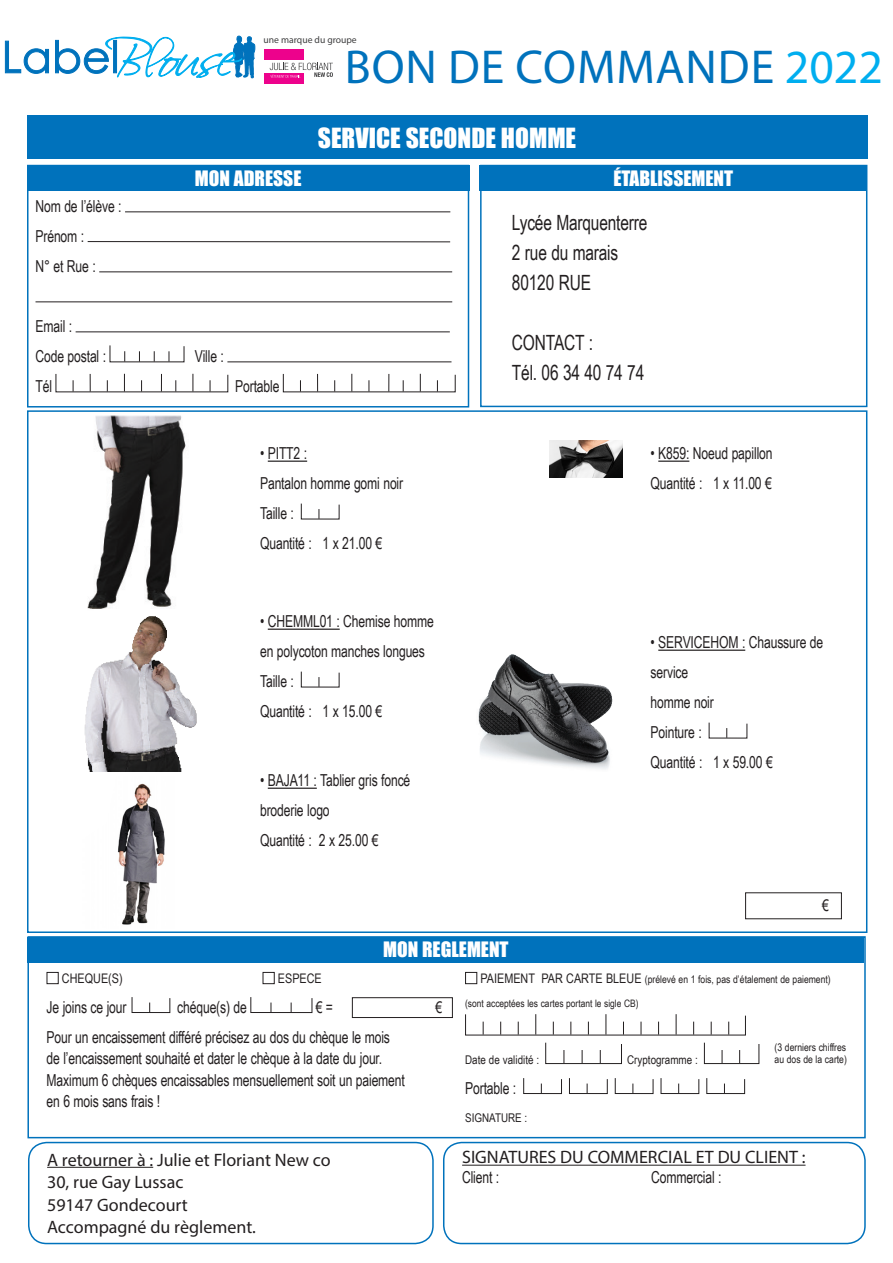
<style>
.page{position:relative;width:893px;height:1263px;background:#fff}
.page>*{position:absolute;margin:0;border:0;box-sizing:border-box;transform-origin:0 0}
.t1{font:47.85px "Myriad Pro";letter-spacing:.02em;color:#0072bc}
.texte_justifier{font:25.5px "Impact";color:#fff}
.texte_justifier-2{font:21px "Arial Narrow";letter-spacing:-.01em;color:#231f20;scale:.9 1}
.texte_justifier-3{font:19.5px "Impact";color:#fff}
.t2{font:18px "Myriad Pro";color:#231f20}
.texte_justifier-4{font:16.5px/30px "Arial Narrow";letter-spacing:-.01em;color:#231f20;scale:.9 1}
.texte_justifier-5{font:13.2px "Arial Narrow";color:#231f20}
.texte_justifier-6{font:12px "Arial Narrow";color:#231f20}
.texte_justifier-7{font:10.5px "Arial Narrow";color:#231f20}
.texte_justifier-8{font:10.2px "Arial Narrow";color:#231f20}
.t3{font:9.6px "Myriad Pro";color:#3e3e3f}
.s1{color:#00aeef}
.s2{font-size:13.2px}
</style>
<div class="page">
<svg style="left:5px;top:41px;width:44px;height:33px"></svg>
<svg style="left:55px;top:36px;width:200px;height:42px"></svg>
<div style="left:264px;top:49px;width:40px;height:11px;background:#ed028c"></div>
<div style="left:264px;top:73px;width:40px;height:11px;background:#ed028c"></div>
<svg style="left:270px;top:63px;width:63px;height:15px"></svg>
<div style="left:27px;top:410px;width:840px;height:523px;background:#fff;border:2px solid #0072bc"></div>
<hr style="left:268px;top:461px;width:39px;height:1px;background:#231f20">
<hr style="left:268px;top:629px;width:72px;height:1px;background:#231f20">
<hr style="left:268px;top:788px;width:49px;height:1px;background:#231f20">
<svg style="left:301px;top:503px;width:39px;height:17px"></svg>
<svg style="left:301px;top:671px;width:39px;height:17px"></svg>
<hr style="left:658px;top:461px;width:31px;height:1px;background:#231f20">
<hr style="left:658px;top:650px;width:87px;height:1px;background:#231f20">
<svg style="left:708px;top:722px;width:40px;height:17px"></svg>
<div style="left:27px;top:165px;width:442px;height:242px;border:2px solid #0072bc"></div>
<div style="left:27px;top:165px;width:442px;height:26px;background:#0072bc"></div>
<hr style="left:125px;top:211px;width:325px;height:1px;background:#231f20">
<hr style="left:88px;top:241px;width:362px;height:1px;background:#231f20">
<hr style="left:99px;top:271px;width:353px;height:1px;background:#231f20">
<hr style="left:36px;top:301px;width:416px;height:1px;background:#231f20">
<hr style="left:76px;top:331px;width:374px;height:1px;background:#231f20">
<svg style="left:109px;top:345px;width:76px;height:18px"></svg>
<hr style="left:227px;top:361px;width:224px;height:1px;background:#231f20">
<svg style="left:55px;top:373px;width:174px;height:20px"></svg>
<svg style="left:283px;top:373px;width:173px;height:20px"></svg>
<div style="left:480px;top:165px;width:387px;height:242px;background:#fff;border:2px solid #0072bc"></div>
<div style="left:480px;top:165px;width:387px;height:26px;background:#0072bc"></div>
<div style="left:27px;top:936px;width:839px;height:202px;border:2px solid #0072bc"></div>
<div style="left:27px;top:937px;width:837px;height:25px;background:#0072bc"></div>
<div style="left:47px;top:972px;width:12px;height:12px;border:1px solid #231f20"></div>
<div style="left:263px;top:972px;width:12px;height:12px;border:1px solid #231f20"></div>
<svg style="left:131px;top:997px;width:40px;height:16px"></svg>
<svg style="left:250px;top:997px;width:63px;height:16px"></svg>
<div style="left:465px;top:972px;width:12px;height:12px;border:1px solid #231f20"></div>
<svg style="left:465px;top:1014px;width:281px;height:22px"></svg>
<svg style="left:545px;top:1042px;width:77px;height:22px"></svg>
<svg style="left:704px;top:1042px;width:56px;height:22px"></svg>
<svg style="left:523px;top:1078px;width:39px;height:16px"></svg>
<svg style="left:569px;top:1078px;width:39px;height:16px"></svg>
<svg style="left:660px;top:1078px;width:40px;height:16px"></svg>
<svg style="left:614px;top:1078px;width:40px;height:16px"></svg>
<svg style="left:706px;top:1078px;width:39px;height:16px"></svg>
<div style="left:352px;top:997px;width:101px;height:21px;border:1px solid #231f20"></div>
<div style="left:28px;top:1142px;width:406px;height:102px;border:2px solid #0072bc;border-radius:18px"></div>
<div style="left:443px;top:1142px;width:423px;height:102px;border:2px solid #0072bc;border-radius:18px"></div>
<hr style="left:47px;top:1167px;width:106px;height:1px;background:#231f20">
<hr style="left:462px;top:1165px;width:343px;height:1px;background:#231f20">
<img style="left:84px;top:616px;width:113px;height:156px">
<img style="left:478px;top:654px;width:135px;height:115px">
<img style="left:87px;top:418px;width:99px;height:191px">
<div style="left:83px;top:416px;width:110px;height:197px;border:1px solid #fff"></div>
<img style="left:117px;top:783px;width:48px;height:142px">
<div style="left:27px;top:116px;width:840px;height:43px;background:#0072bc"></div>
<img style="left:549px;top:440px;width:74px;height:38px">
<p class="t3" style="left:264px;top:34px;width:95px">une marque du groupe</p>
<h1 class="t1" style="left:345px;top:37px;width:539px">BON DE COMMANDE <span class="s1">2022</span></h1>
<p class="texte_justifier-4" style="left:36px;top:191px;width:97px">Nom de l’élève :</p>
<p class="texte_justifier-4" style="left:36px;top:221px;width:56px">Prénom :</p>
<p class="texte_justifier-4" style="left:36px;top:251px;width:69px">N° et Rue :</p>
<p class="texte_justifier-3" style="left:195px;top:163px;width:108px">MON ADRESSE</p>
<p class="texte_justifier-4" style="left:36px;top:311px;width:42px">Email :</p>
<p class="texte_justifier-4" style="left:36px;top:341px;width:80px">Code postal :</p>
<p class="texte_justifier-4" style="left:195px;top:341px;width:34px">Ville :</p>
<p class="texte_justifier-4" style="left:36px;top:371px;width:20px">Tél</p>
<p class="texte_justifier-4" style="left:235px;top:371px;width:51px">Portable</p>
<p class="texte_justifier" style="left:318px;top:118px;width:260px">SERVICE SECONDE HOMME</p>
<p class="texte_justifier-3" style="left:613px;top:163px;width:121px">ÉTABLISSEMENT</p>
<p class="texte_justifier-2" style="left:512px;top:208px;width:152px">Lycée Marquenterre</p>
<p class="texte_justifier-2" style="left:512px;top:238px;width:120px">2 rue du marais</p>
<p class="texte_justifier-2" style="left:512px;top:268px;width:89px">80120 RUE</p>
<p class="texte_justifier-2" style="left:512px;top:328px;width:92px">CONTACT :</p>
<p class="texte_justifier-2" style="left:512px;top:358px;width:149px">Tél. 06 34 40 74 74</p>
<p class="texte_justifier-4" style="left:260px;top:438px;width:54px">• PITT2 :</p>
<p class="texte_justifier-4" style="left:260px;top:468px;width:161px">Pantalon homme gomi noir</p>
<p class="texte_justifier-4" style="left:260px;top:498px;width:39px">Taille :</p>
<p class="texte_justifier-4" style="left:260px;top:528px;width:137px">Quantité : 1 x 21.00 €</p>
<p class="texte_justifier-4" style="left:260px;top:606px;width:195px">• CHEMML01 : Chemise homme</p>
<p class="texte_justifier-4" style="left:260px;top:636px;width:185px">en polycoton manches longues</p>
<p class="texte_justifier-4" style="left:260px;top:666px;width:39px">Taille :</p>
<p class="texte_justifier-4" style="left:260px;top:696px;width:137px">Quantité : 1 x 15.00 €</p>
<p class="texte_justifier-4" style="left:260px;top:765px;width:168px">• BAJA11 : Tablier gris foncé</p>
<p class="texte_justifier-4" style="left:260px;top:795px;width:79px">broderie logo</p>
<p class="texte_justifier-4" style="left:260px;top:825px;width:133px">Quantité : 2 x 25.00 €</p>
<p class="texte_justifier-3" style="left:383px;top:934px;width:127px">MON REGLEMENT</p>
<p class="texte_justifier-4" style="left:651px;top:438px;width:137px">• K859: Noeud papillon</p>
<p class="texte_justifier-4" style="left:651px;top:468px;width:136px">Quantité : 1 x 11.00 €</p>
<p class="texte_justifier-4" style="left:651px;top:627px;width:193px">• SERVICEHOM : Chaussure de service</p>
<p class="texte_justifier-4" style="left:651px;top:687px;width:72px">homme noir</p>
<p class="texte_justifier-4" style="left:651px;top:717px;width:58px">Pointure :</p>
<p class="texte_justifier-4" style="left:651px;top:747px;width:137px">Quantité : 1 x 59.00 €</p>
<p class="texte_justifier-4" style="left:822px;top:889px;width:9px">€</p>
<p class="texte_justifier-5" style="left:62px;top:968px;width:62px">CHEQUE(S)</p>
<p class="texte_justifier-5" style="left:278px;top:968px;width:45px">ESPECE</p>
<p class="texte_justifier-4" style="left:47px;top:991px;width:90px">Je joins ce jour</p>
<p class="texte_justifier-4" style="left:177px;top:991px;width:79px">chéque(s) de</p>
<p class="texte_justifier-4" style="left:316px;top:991px;width:21px">€ =</p>
<p class="texte_justifier-4" style="left:435px;top:991px;width:9px">€</p>
<p class="texte_justifier-4" style="left:47px;top:1021px;width:383px">Pour un encaissement différé précisez au dos du chèque le mois</p>
<p class="texte_justifier-4" style="left:47px;top:1042px;width:374px">de l’encaissement souhaité et dater le chèque à la date du jour.</p>
<p class="texte_justifier-4" style="left:47px;top:1065px;width:400px">Maximum 6 chèques encaissables mensuellement soit un paiement</p>
<p class="texte_justifier-4" style="left:47px;top:1086px;width:128px">en 6 mois sans frais !</p>
<p class="t2" style="left:47px;top:1148px;width:285px">A retourner à : Julie et Floriant New co</p>
<p class="t2" style="left:47px;top:1171px;width:138px">30, rue Gay Lussac</p>
<p class="t2" style="left:47px;top:1193px;width:142px">59147 Gondecourt</p>
<p class="t2" style="left:47px;top:1216px;width:210px">Accompagné du règlement.</p>
<p class="texte_justifier-7" style="left:480px;top:971px;width:352px"><span class="s2">PAIEMENT PAR CARTE BLEUE</span> (prélevé en 1 fois, pas d’étalement de paiement)</p>
<p class="texte_justifier-8" style="left:465px;top:996px;width:175px">(sont acceptées les cartes portant le sigle CB)</p>
<p class="texte_justifier-6" style="left:465px;top:1051px;width:76px">Date de validité :</p>
<p class="texte_justifier-6" style="left:627px;top:1051px;width:72px">Cryptogramme :</p>
<p class="texte_justifier-4" style="left:465px;top:1072px;width:58px">Portable :</p>
<p class="texte_justifier-6" style="left:465px;top:1109px;width:64px">SIGNATURE :</p>
<p class="texte_justifier-7" style="left:775px;top:1040px;width:73px">(3 derniers chiffres</p>
<p class="texte_justifier-7" style="left:775px;top:1052px;width:74px">au dos de la carte)</p>
<p class="t2" style="left:462px;top:1146px;width:345px">SIGNATURES DU COMMERCIAL ET DU CLIENT :</p>
<p class="texte_justifier-4" style="left:462px;top:1161px;width:43px">Client :</p>
<p class="texte_justifier-4" style="left:651px;top:1161px;width:80px">Commercial :</p>
</div>
